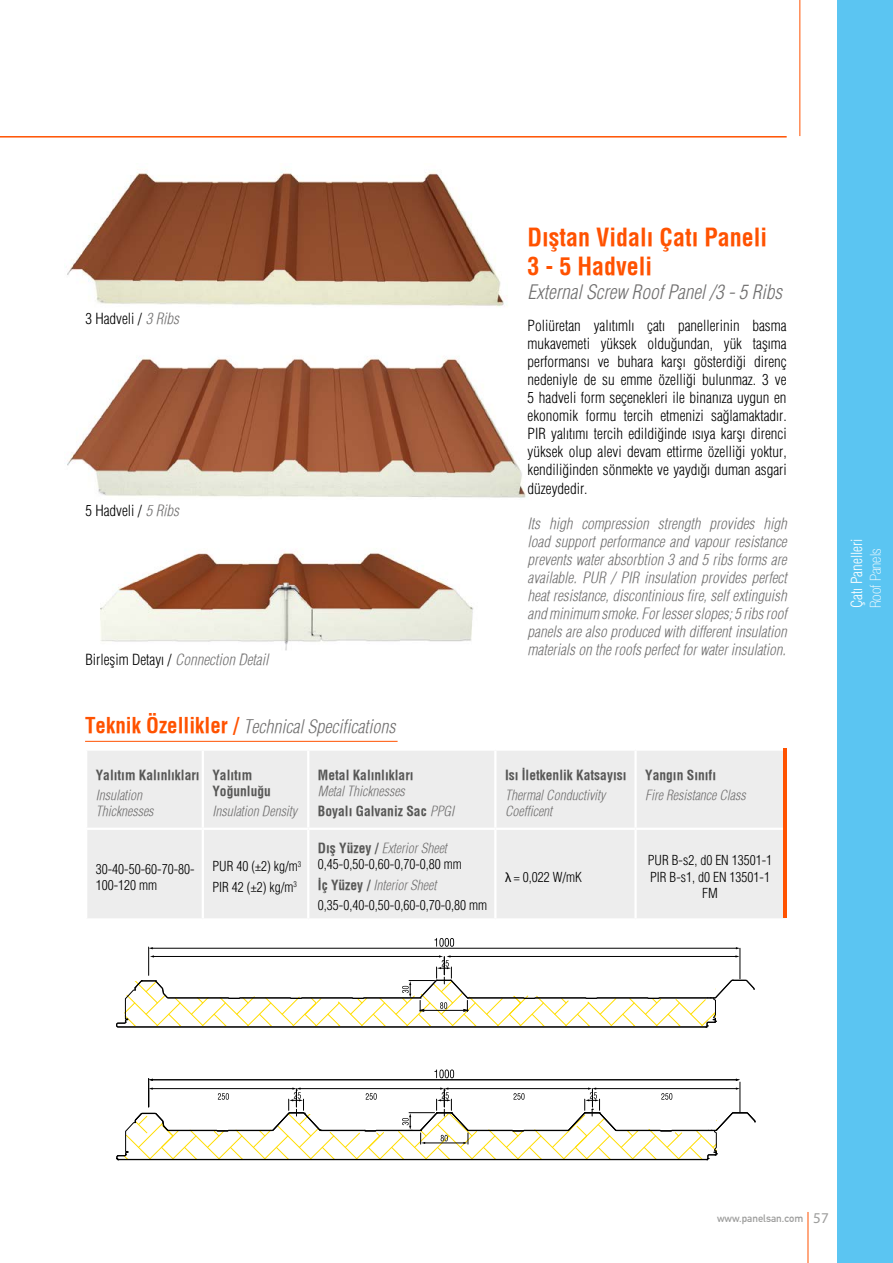
<style>
.page{position:relative;width:893px;height:1263px;background:#fff}
.page>*{position:absolute;margin:0;border:0;box-sizing:border-box;transform-origin:0 0}
.t1{font:700 condensed 24px/28.8px "Helvetica";color:#ff5200}
.t2{font:italic 300 condensed 19.5px "Helvetica";color:#706f6f}
.t3{font:18px "Helvetica Condensed Light Obl";color:#706f6f}
.t4{font:300 condensed 15px/18.1px "Helvetica";color:#000;text-align:justify}
.t5{font:15px/18px "Helvetica Condensed Light Obl";color:#706f6f;text-align:justify}
.t6{font:300 condensed 15px "Helvetica";color:#fff}
.t7{font:100 condensed 15px "Helvetica Neue LT Com";color:#fff}
.t8{font:300 condensed 13.5px/16.2px "Helvetica";color:#000}
.t9{font:13.5px/16.2px "Helvetica Condensed Light Obl";color:#706f6f}
.t10{font:700 condensed 13.5px/16.2px "Helvetica";color:#575756}
.t11{font:700 10.5px "DIN Alternate";color:#9d9d9c}
.s1{font-family:"Helvetica Condensed Light Obl";font-weight:400;font-stretch:normal;color:#706f6f}
.s2{font-family:"Helvetica";font-weight:300;font-stretch:condensed;color:#000}
.s3{font-family:"Helvetica";font-weight:700;font-stretch:condensed;font-size:21px;color:#ff5200}
.s4{font-family:"Helvetica";font-weight:700;font-stretch:condensed;color:#575756}
.s5{font-family:"Myriad Pro";font-weight:400;font-stretch:normal}
.s6{font-family:"Myriad Pro";font-weight:400;font-size:15px}
</style>
<div class="page">
<div style="left:837px;top:0;width:56px;height:1263px;background:#5bc5f2"></div>
<hr style="left:807px;top:1212px;width:1px;height:51px;background:#ff5200">
<hr style="left:799px;top:0;width:1px;height:136px;background:#ff5200">
<hr style="left:0;top:136px;width:787px;height:2px;background:#ff5200">
<img style="left:67px;top:171px;width:459px;height:480px">
<hr style="left:85px;top:741px;width:313px;height:1px;background:#ff5200">
<div style="left:87px;top:751px;width:696px;height:167px;background:#ededed"></div>
<hr style="left:202px;top:751px;width:2px;height:77px;background:#fff">
<hr style="left:307px;top:751px;width:2px;height:77px;background:#fff">
<hr style="left:494px;top:751px;width:2px;height:77px;background:#fff">
<hr style="left:634px;top:751px;width:3px;height:77px;background:#fff">
<hr style="left:85px;top:828px;width:118px;height:2px;background:#fff">
<hr style="left:203px;top:828px;width:105px;height:2px;background:#fff">
<hr style="left:202px;top:830px;width:2px;height:88px;background:#fff">
<hr style="left:308px;top:828px;width:187px;height:2px;background:#fff">
<hr style="left:307px;top:830px;width:2px;height:88px;background:#fff">
<hr style="left:495px;top:828px;width:141px;height:2px;background:#fff">
<hr style="left:494px;top:830px;width:2px;height:88px;background:#fff">
<hr style="left:636px;top:828px;width:151px;height:2px;background:#fff">
<hr style="left:634px;top:830px;width:3px;height:88px;background:#fff">
<hr style="left:783px;top:748px;width:4px;height:170px;background:#ff5200">
<svg style="left:116px;top:1069px;width:640px;height:91px"></svg>
<svg style="left:116px;top:938px;width:639px;height:90px"></svg>
<p class="t4" style="left:85px;top:309px;width:95px">3 Hadveli / <span class="s1">3 Ribs</span></p>
<p class="t4" style="left:85px;top:501px;width:95px">5 Hadveli / <span class="s1">5 Ribs</span></p>
<p class="t5" style="left:85px;top:650px;width:184px"><span class="s2">Birleşim Detayı /</span> Connection Detail</p>
<p class="t3" style="left:85px;top:716px;width:312px"><span class="s3">Teknik Özellikler /</span> Technical Specifications</p>
<p class="t10" style="left:96px;top:766px;width:105px">Yalıtım Kalınlıkları</p>
<p class="t9" style="left:96px;top:787px;width:59px">Insulation<br>Thicknesses</p>
<p class="t10" style="left:212px;top:766px;width:60px">Yalıtım<br>Yoğunluğu</p>
<p class="t9" style="left:212px;top:803px;width:86px">Insulation Density</p>
<p class="t8" style="left:96px;top:860px;width:100px">30-40-50-60-70-80-<br>100-120 mm</p>
<p class="t8" style="left:212px;top:856px;width:90px;line-height:20.4px">PUR 40 (±2) kg/m<sup>3<br></sup>PIR 42 (±2) kg/m<sup>3</sup></p>
<p class="t10" style="left:318px;top:766px;width:97px">Metal Kalınlıkları</p>
<p class="t9" style="left:318px;top:783px;width:88px">Metal Thicknesses</p>
<p class="t10" style="left:318px;top:803px;width:138px">Boyalı Galvaniz Sac <span class="s1">PPGI</span></p>
<p class="t9" style="left:318px;top:840px;width:130px"><span class="s4">Dış Yüzey /</span> Exterior Sheet</p>
<p class="t8" style="left:318px;top:856px;width:145px">0,45-0,50-0,60-0,70-0,80 mm</p>
<p class="t9" style="left:318px;top:877px;width:120px"><span class="s4">İç Yüzey /</span> Interior Sheet</p>
<p class="t8" style="left:318px;top:897px;width:171px">0,35-0,40-0,50-0,60-0,70-0,80 mm</p>
<h1 class="t1" style="left:528px;top:223px;width:241px">Dıştan Vidalı Çatı Paneli<br>3 - 5 Hadveli</h1>
<h2 class="t2" style="left:528px;top:280px;width:256px">External Screw Roof Panel /3 - 5 Ribs</h2>
<p class="t4" style="left:528px;top:317px;width:261px">Poliüretan yalıtımlı çatı panellerinin basma mukavemeti yüksek olduğundan, yük taşıma performansı ve buhara karşı gösterdiği direnç nedeniyle de su emme özelliği bulunmaz. 3 ve 5 hadveli form seçenekleri ile binanıza uygun en ekonomik formu tercih etmenizi sağlamaktadır.<br>PIR yalıtımı tercih edildiğinde ısıya karşı direnci yüksek olup alevi devam ettirme özelliği yoktur, kendiliğinden sönmekte ve yaydığı duman asgari düzeydedir.</p>
<p class="t5" style="left:528px;top:515px;width:261px">Its high compression strength provides high load support performance and vapour resistance prevents water absorbtion 3 and 5 ribs forms are available. PUR / PIR insulation provides perfect heat resistance, discontinious fire, self extinguish and minimum smoke. For lesser slopes; 5 ribs roof panels are also produced with different insulation materials on the roofs perfect for water insulation.</p>
<p class="t10" style="left:505px;top:766px;width:123px">Isı İletkenlik Katsayısı</p>
<p class="t9" style="left:505px;top:787px;width:102px">Thermal Conductivity<br>Coefficent</p>
<p class="t8" style="left:505px;top:868px;width:78px"><span class="s5">λ</span> = 0,022 W/mK</p>
<p class="t10" style="left:645px;top:766px;width:72px">Yangın Sınıfı</p>
<p class="t9" style="left:645px;top:787px;width:102px">Fire Resistance Class</p>
<p class="t8" style="left:648px;top:852px;width:126px;text-align:center">PUR B-s2, d0 EN 13501-1<br>PIR B-s1, d0 EN 13501-1<br>FM</p>
<p class="t6" style="left:848px;top:608px;width:71px;rotate:-90deg">Çatı Panelleri</p>
<p class="t7" style="left:867px;top:608px;width:61px;rotate:-90deg">Roof Panels</p>
<p class="t11" style="left:717px;top:1210px;width:113px">www.panelsan.com <span class="s6">57</span></p>
</div>
